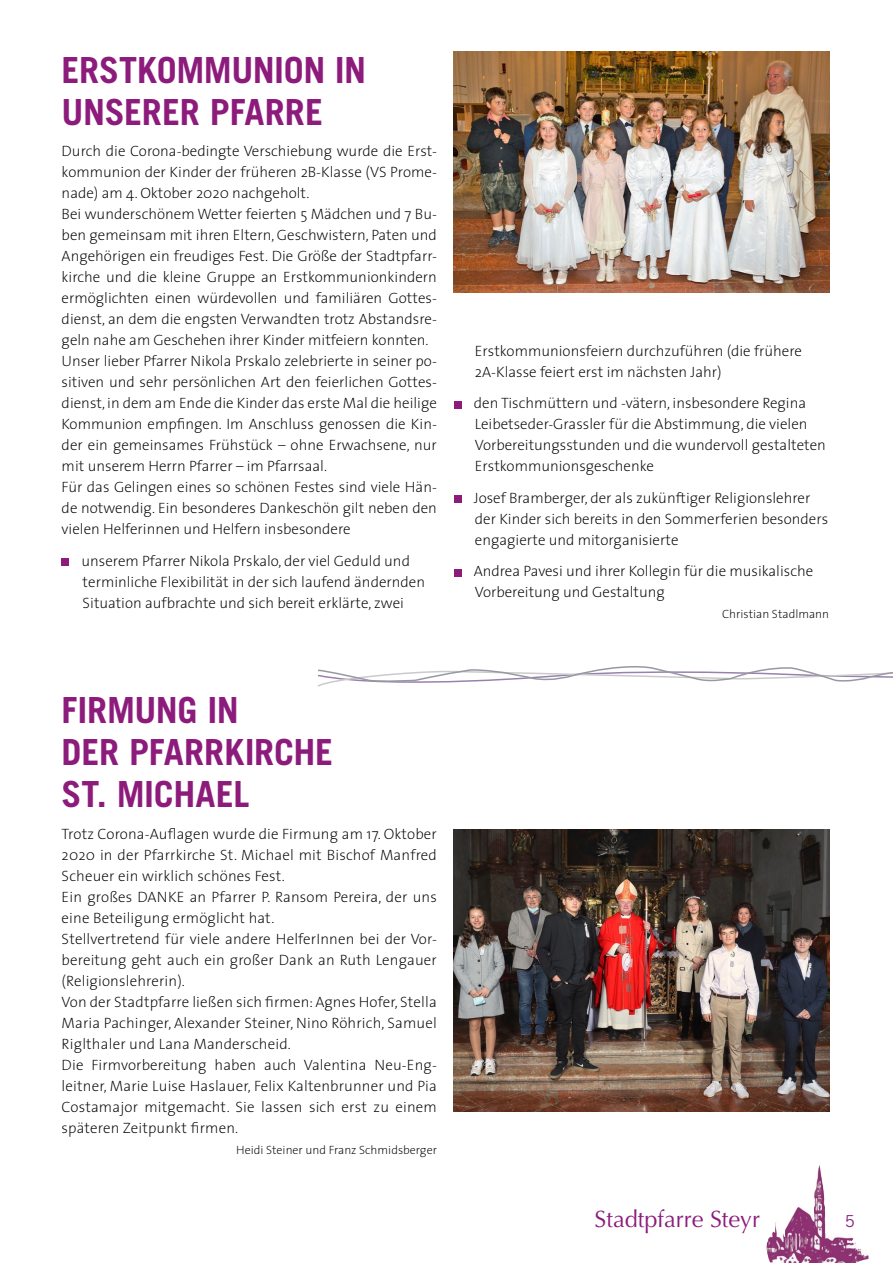
<style>
.page{position:relative;width:893px;height:1263px;background:#fff}
.page>*{position:absolute;margin:0;border:0;box-sizing:border-box;transform-origin:0 0}
.t1{font:700 36px/42px "Trade Gothic LT Std";letter-spacing:-.01em;color:#8c1b7c}
.t2{font:23.55px "Optima";color:#8c1b7c}
.t3{font:16.5px "Trade Gothic LT Std";color:#8c1b7c}
.t4{font:200 15px/21px "The Sans";color:#000}
.t5{font:200 12px "The Sans";color:#000}
</style>
<div class="page">
<img style="left:766px;top:1165px;width:103px;height:98px">
<svg style="left:317px;top:666px;width:576px;height:21px"></svg>
<img style="left:454px;top:830px;width:375px;height:282px">
<img style="left:454px;top:51px;width:375px;height:242px">
<div style="left:62px;top:558px;width:7px;height:8px;background:#8c1b7c"></div>
<div style="left:454px;top:401px;width:7px;height:7px;background:#8c1b7c"></div>
<div style="left:454px;top:495px;width:7px;height:8px;background:#8c1b7c"></div>
<div style="left:454px;top:569px;width:7px;height:7px;background:#8c1b7c"></div>
<h1 class="t1" style="left:62px;top:48px;width:306px">ERSTKOMMUNION IN<br>UNSERER PFARRE</h1>
<p class="t4" style="left:62px;top:140px;width:377px">Durch die Corona-bedingte Verschiebung wurde die Erst&shy;kommunion der Kinder der früheren 2B-Klasse (VS Prome&shy;nade) am 4. Oktober 2020 nachgeholt.<br>Bei wunderschönem Wetter feierten 5 Mädchen und 7 Bu&shy;ben gemeinsam mit ihren Eltern, Geschwistern, Paten und Angehörigen ein freudiges Fest. Die Größe der Stadtpfarr&shy;kirche und die kleine Gruppe an Erstkommunionkindern ermöglichten einen würdevollen und familiären Gottes&shy;dienst, an dem die engsten Verwandten trotz Abstandsre&shy;geln nahe am Geschehen ihrer Kinder mitfeiern konnten.<br>Unser lieber Pfarrer Nikola Prskalo zelebrierte in seiner po&shy;sitiven und sehr persönlichen Art den feierlichen Gottes&shy;dienst, in dem am Ende die Kinder das erste Mal die heilige Kommunion empfingen. Im Anschluss genossen die Kin&shy;der ein gemeinsames Frühstück – ohne Erwachsene, nur mit unserem Herrn Pfarrer – im Pfarrsaal.<br>Für das Gelingen eines so schönen Festes sind viele Hän&shy;de notwendig. Ein besonderes Dankeschön gilt neben den vielen Helferinnen und Helfern insbesondere</p>
<p class="t4" style="left:82px;top:549px;width:345px">unserem Pfarrer Nikola Prskalo, der viel Geduld und terminliche Flexibilität in der sich laufend ändernden<br>Situation aufbrachte und sich bereit erklärte, zwei</p>
<h1 class="t1" style="left:62px;top:689px;width:273px">FIRMUNG IN<br>DER PFARRKIRCHE<br>ST. MICHAEL</h1>
<p class="t4" style="left:62px;top:822px;width:377px">Trotz Corona-Auflagen wurde die Firmung am 17. Oktober 2020 in der Pfarrkirche St. Michael mit Bischof Manfred Scheuer ein wirklich schönes Fest.<br>Ein großes DANKE an Pfarrer P. Ransom Pereira, der uns eine Beteiligung ermöglicht hat.<br>Stellvertretend für viele andere HelferInnen bei der Vor&shy;bereitung geht auch ein großer Dank an Ruth Lengauer (Religionslehrerin).<br>Von der Stadtpfarre ließen sich firmen: Agnes Hofer, Stella Maria Pachinger, Alexander Steiner, Nino Röhrich, Samuel Riglthaler und Lana Manderscheid.<br>Die Firmvorbereitung haben auch Valentina Neu-Eng&shy;leitner, Marie Luise Haslauer, Felix Kaltenbrunner und Pia Costamajor mitgemacht. Sie lassen sich erst zu einem späteren Zeitpunkt firmen.</p>
<p class="t5" style="left:236px;top:1140px;width:202px">Heidi Steiner und Franz Schmidsberger</p>
<p class="t4" style="left:475px;top:339px;width:329px">Erstkommunionsfeiern durchzuführen (die frühere<br>2A-Klasse feiert erst im nächsten Jahr)</p>
<p class="t4" style="left:474px;top:392px;width:354px">den Tischmüttern und -vätern, insbesondere Regina Leibetseder-Grassler für die Abstimmung, die vielen Vorbereitungsstunden und die wundervoll gestalteten Erstkommunionsgeschenke</p>
<p class="t4" style="left:474px;top:486px;width:356px">Josef Bramberger, der als zukünftiger Religionslehrer der Kinder sich bereits in den Sommerferien besonders engagierte und mitorganisierte</p>
<p class="t4" style="left:474px;top:560px;width:341px">Andrea Pavesi und ihrer Kollegin für die musikalische<br>Vorbereitung und Gestaltung</p>
<p class="t5" style="left:722px;top:604px;width:109px">Christian Stadlmann</p>
<h2 class="t2" style="left:595px;top:1205px;width:167px">Stadtpfarre Steyr</h2>
<p class="t3" style="left:845px;top:1211px;width:12px">5</p>
</div>
